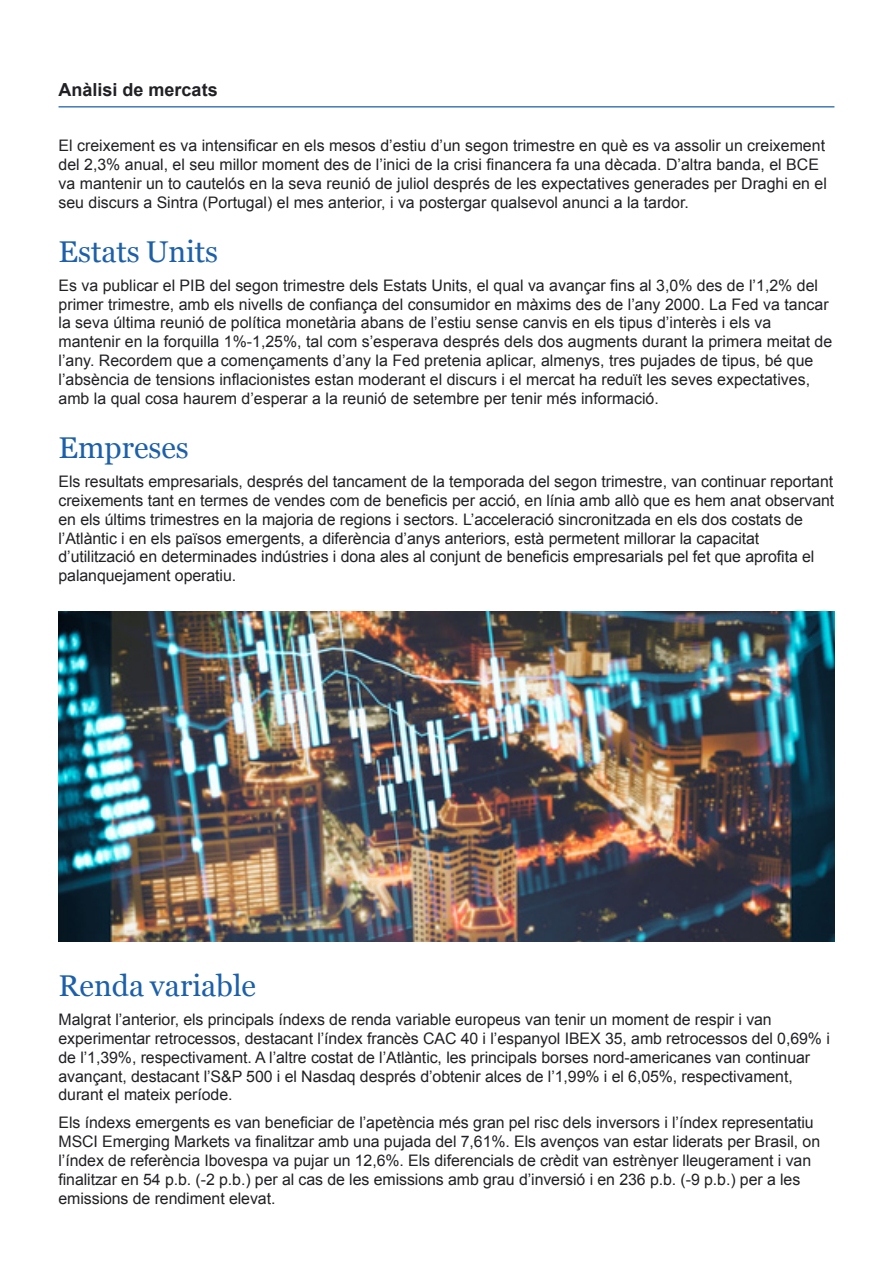
<style>
.page{position:relative;width:893px;height:1263px;background:#fff}
.page>*{position:absolute;margin:0;border:0;box-sizing:border-box;transform-origin:0 0}
.t1{font:30px "Georgia";color:#1c60aa}
.t2{font:700 18px "Arial";color:#212125}
.t3{font:15.9px/18.9px "Arial";letter-spacing:-.005em;color:#212125}
</style>
<div class="page">
<img style="left:59px;top:611px;width:775px;height:330px">
<hr style="left:59px;top:106px;width:775px;height:1px;background:#1c60aa">
<p class="t2" style="left:58px;top:78px;width:161px">Anàlisi de mercats</p>
<p class="t3" style="left:58px;top:136px;width:769px">El creixement es va intensificar en els mesos d’estiu d’un segon trimestre en què es va assolir un creixement del 2,3% anual, el seu millor moment des de l’inici de la crisi financera fa una dècada. D’altra banda, el BCE va mantenir un to cautelós en la seva reunió de juliol després de les expectatives generades per Draghi en el seu discurs a Sintra (Portugal) el mes anterior, i va postergar qualsevol anunci a la tardor.</p>
<h1 class="t1" style="left:58px;top:230px;width:161px">Estats Units</h1>
<p class="t3" style="left:58px;top:276px;width:775px">Es va publicar el PIB del segon trimestre dels Estats Units, el qual va avançar fins al 3,0% des de l’1,2% del primer trimestre, amb els nivells de confiança del consumidor en màxims des de l’any 2000. La Fed va tancar la seva última reunió de política monetària abans de l’estiu sense canvis en els tipus d’interès i els va mantenir en la forquilla 1%-1,25%, tal com s’esperava després dels dos augments durant la primera meitat de l’any. Recordem que a començaments d’any la Fed pretenia aplicar, almenys, tres pujades de tipus, bé que l’absència de tensions inflacionistes estan moderant el discurs i el mercat ha reduït les seves expectatives, amb la qual cosa haurem d’esperar a la reunió de setembre per tenir més informació.</p>
<h1 class="t1" style="left:58px;top:426px;width:132px">Empreses</h1>
<p class="t3" style="left:58px;top:472px;width:777px">Els resultats empresarials, després del tancament de la temporada del segon trimestre, van continuar reportant creixements tant en termes de vendes com de beneficis per acció, en línia amb allò que es hem anat observant en els últims trimestres en la majoria de regions i sectors. L’acceleració sincronitzada en els dos costats de l’Atlàntic i en els països emergents, a diferència d’anys anteriors, està permetent millorar la capacitat d’utilització en determinades indústries i dona ales al conjunt de beneficis empresarials pel fet que aprofita el palanquejament operatiu.</p>
<h1 class="t1" style="left:58px;top:964px;width:199px">Renda variable</h1>
<p class="t3" style="left:58px;top:1010px;width:772px">Malgrat l’anterior, els principals índexs de renda variable europeus van tenir un moment de respir i van experimentar retrocessos, destacant l’índex francès CAC 40 i l’espanyol IBEX 35, amb retrocessos del 0,69% i de l’1,39%, respectivament. A l’altre costat de l’Atlàntic, les principals borses nord-americanes van continuar avançant, destacant l’S&amp;P 500 i el Nasdaq després d’obtenir alces de l’1,99% i el 6,05%, respectivament, durant el mateix període.</p>
<p class="t3" style="left:58px;top:1114px;width:763px">Els índexs emergents es van beneficiar de l’apetència més gran pel risc dels inversors i l’índex representatiu MSCI Emerging Markets va finalitzar amb una pujada del 7,61%. Els avenços van estar liderats per Brasil, on l’índex de referència Ibovespa va pujar un 12,6%. Els diferencials de crèdit van estrènyer lleugerament i van finalitzar en 54 p.b. (-2 p.b.) per al cas de les emissions amb grau d’inversió i en 236 p.b. (-9 p.b.) per a les emissions de rendiment elevat.</p>
</div>
